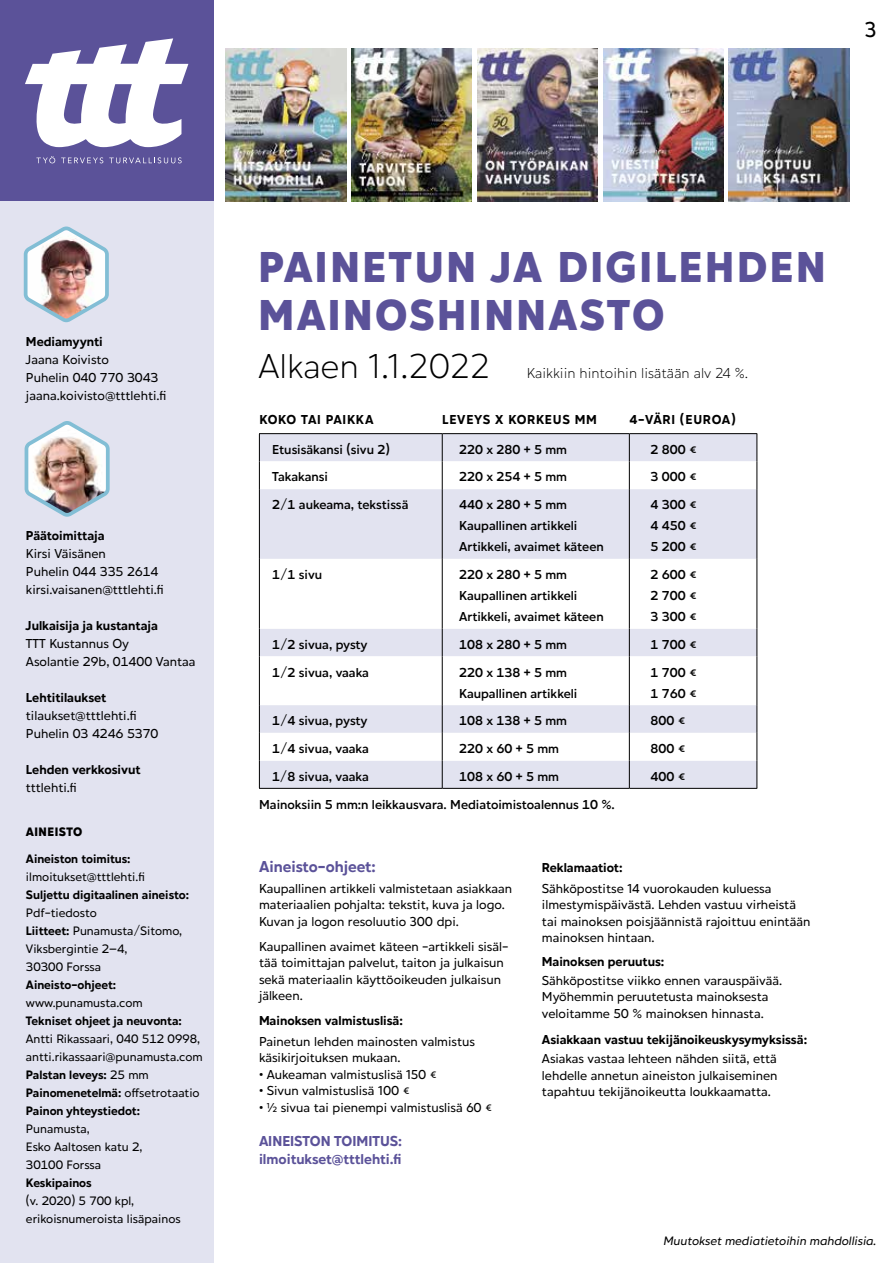
<style>
.page{position:relative;width:893px;height:1263px;background:#fff}
.page>*{position:absolute;margin:0;border:0;box-sizing:border-box;transform-origin:0 0}
.t1{font:900 45px/48px "Hartwell";letter-spacing:.055em;color:#5b5299}
.t2{font:300 36px "Hartwell";color:#000}
.t3{font:500 22.5px "Hartwell";color:#000}
.t4{font:700 16.5px "Hartwell";color:#5b5299}
.t5{font:700 15px/18px "Hartwell";color:#5b5299}
.t6{font:300 15px "Hartwell";color:#000}
.t7{font:500 13.5px/16.5px "Hartwell";color:#000}
.t8{font:600 13.5px/21px "Hartwell";color:#000}
.t9{font:700 13.5px "Hartwell";color:#000}
.t10{font:700 13.5px "Hartwell";letter-spacing:.055em;color:#000}
.t11{font:700 13.5px "Hartwell";letter-spacing:.045em;color:#000}
.t12{font:500 12.75px/18px "Hartwell";color:#000}
.t13{font:700 12.75px "Hartwell";color:#000}
.t14{font:italic 500 12.75px "Hartwell";color:#000}
.t15{font:900 12.75px "Hartwell";letter-spacing:.04em;color:#000}
.s1{font-weight:700}
</style>
<div class="page">
<div style="left:260px;top:434px;width:496px;height:27px;background:#e2e3f0"></div>
<svg style="left:260px;top:461px;width:496px;height:327px"></svg>
<hr style="left:259px;top:433px;width:183px;height:1px;background:#000">
<hr style="left:442px;top:433px;width:187px;height:1px;background:#000">
<hr style="left:629px;top:433px;width:128px;height:1px;background:#000">
<svg style="left:259px;top:434px;width:1px;height:55px"></svg>
<svg style="left:442px;top:434px;width:1px;height:55px"></svg>
<svg style="left:629px;top:434px;width:1px;height:55px"></svg>
<svg style="left:756px;top:434px;width:1px;height:55px"></svg>
<hr style="left:259px;top:489px;width:1px;height:70px;background:#000">
<hr style="left:442px;top:489px;width:1px;height:70px;background:#000">
<hr style="left:629px;top:489px;width:1px;height:70px;background:#000">
<hr style="left:756px;top:489px;width:1px;height:70px;background:#000">
<hr style="left:259px;top:559px;width:1px;height:70px;background:#000">
<hr style="left:442px;top:559px;width:1px;height:70px;background:#000">
<hr style="left:629px;top:559px;width:1px;height:70px;background:#000">
<hr style="left:756px;top:559px;width:1px;height:70px;background:#000">
<svg style="left:259px;top:629px;width:1px;height:27px"></svg>
<svg style="left:442px;top:629px;width:1px;height:27px"></svg>
<svg style="left:629px;top:629px;width:1px;height:27px"></svg>
<svg style="left:756px;top:629px;width:1px;height:27px"></svg>
<hr style="left:259px;top:656px;width:1px;height:49px;background:#000">
<hr style="left:442px;top:656px;width:1px;height:49px;background:#000">
<hr style="left:629px;top:656px;width:1px;height:49px;background:#000">
<hr style="left:756px;top:656px;width:1px;height:49px;background:#000">
<svg style="left:259px;top:705px;width:1px;height:83px"></svg>
<svg style="left:442px;top:705px;width:1px;height:83px"></svg>
<svg style="left:629px;top:705px;width:1px;height:83px"></svg>
<svg style="left:756px;top:705px;width:1px;height:83px"></svg>
<hr style="left:259px;top:788px;width:183px;height:1px;background:#000">
<hr style="left:442px;top:788px;width:187px;height:1px;background:#000">
<hr style="left:629px;top:788px;width:128px;height:1px;background:#000">
<div style="left:0;top:0;width:213px;height:202px;background:#5b5299"></div>
<svg style="left:25px;top:38px;width:163px;height:109px"></svg>
<svg style="left:36px;top:156px;width:19px;height:7px"></svg>
<svg style="left:61px;top:157px;width:42px;height:6px"></svg>
<svg style="left:109px;top:157px;width:73px;height:6px"></svg>
<img style="left:226px;top:49px;width:120px;height:153px">
<img style="left:352px;top:49px;width:120px;height:153px">
<img style="left:477px;top:49px;width:121px;height:153px">
<img style="left:603px;top:49px;width:120px;height:153px">
<img style="left:729px;top:49px;width:120px;height:153px">
<div style="left:0;top:202px;width:213px;height:1061px;background:#e2e3f0"></div>
<img style="left:23px;top:226px;width:86px;height:97px">
<img style="left:24px;top:421px;width:86px;height:96px">
<h3 class="t3" style="left:865px;top:16px;width:13px">3</h3>
<p class="t9" style="left:26px;top:333px;width:78px">Mediamyynti</p>
<p class="t7" style="left:26px;top:351px;width:142px;line-height:18px">Jaana Koivisto<br>Puhelin 040 770 3043 jaana.koivisto@tttlehti.fi</p>
<p class="t9" style="left:26px;top:527px;width:80px">Päätoimittaja</p>
<p class="t7" style="left:26px;top:545px;width:139px;line-height:18px">Kirsi Väisänen<br>Puhelin 044 335 2614 kirsi.vaisanen@tttlehti.fi</p>
<p class="t9" style="left:26px;top:617px;width:133px">Julkaisija ja kustantaja</p>
<p class="t7" style="left:26px;top:635px;width:171px;line-height:18px">TTT Kustannus Oy<br>Asolantie 29b, 01400 Vantaa</p>
<p class="t9" style="left:26px;top:689px;width:82px">Lehtitilaukset</p>
<p class="t7" style="left:26px;top:707px;width:134px;line-height:18px">tilaukset@tttlehti.fi<br>Puhelin 03 4246 5370</p>
<p class="t9" style="left:26px;top:761px;width:116px">Lehden verkkosivut</p>
<p class="t7" style="left:26px;top:780px;width:52px">tttlehti.fi</p>
<p class="t15" style="left:26px;top:825px;width:58px">AINEISTO</p>
<p class="t13" style="left:26px;top:851px;width:106px">Aineiston toimitus:</p>
<p class="t12" style="left:26px;top:869px;width:121px">ilmoitukset@tttlehti.fi</p>
<p class="t13" style="left:26px;top:887px;width:165px">Suljettu digitaalinen aineisto:</p>
<p class="t12" style="left:26px;top:905px;width:158px">Pdf-tiedosto<br><span class="s1">Liitteet:</span> Punamusta/Sitomo,<br>Viksbergintie 2–4,<br>30300 Forssa</p>
<p class="t13" style="left:26px;top:977px;width:92px">Aineisto-ohjeet:</p>
<p class="t12" style="left:26px;top:995px;width:118px">www.punamusta.com</p>
<p class="t13" style="left:26px;top:1013px;width:157px">Tekniset ohjeet ja neuvonta:</p>
<p class="t12" style="left:26px;top:1031px;width:178px">Antti Rikassaari, 040 512 0998, antti.rikassaari@punamusta.com<br><span class="s1">Palstan leveys:</span> 25 mm<br><span class="s1">Painomenetelmä:</span> offsetrotaatio<br><span class="s1">Painon yhteystiedot:</span></p>
<p class="t12" style="left:26px;top:1121px;width:118px">Punamusta,<br>Esko Aaltosen katu 2,<br>30100 Forssa</p>
<p class="t13" style="left:26px;top:1175px;width:67px">Keskipainos</p>
<p class="t12" style="left:26px;top:1193px;width:156px">(v. 2020) 5 700 kpl, erikoisnumeroista lisäpainos</p>
<h1 class="t1" style="left:259px;top:247px;width:568px">PAINETUN JA DIGILEHDEN<br>MAINOSHINNASTO</h1>
<h2 class="t2" style="left:259px;top:345px;width:232px">Alkaen 1.1.2022</h2>
<p class="t6" style="left:527px;top:364px;width:223px">Kaikkiin hintoihin lisätään alv 24 %.</p>
<p class="t11" style="left:259px;top:412px;width:116px">KOKO TAI PAIKKA</p>
<p class="t10" style="left:442px;top:412px;width:156px">LEVEYS X KORKEUS MM</p>
<p class="t10" style="left:629px;top:412px;width:108px">4-VÄRI (EUROA)</p>
<p class="t8" style="left:272px;top:440px;width:119px">Etusisäkansi (sivu 2)</p>
<p class="t8" style="left:459px;top:440px;width:109px">220 x 280 + 5 mm</p>
<p class="t8" style="left:651px;top:440px;width:48px">2 800 €</p>
<p class="t8" style="left:272px;top:468px;width:57px">Takakansi</p>
<p class="t8" style="left:459px;top:468px;width:109px">220 x 254 + 5 mm</p>
<p class="t8" style="left:651px;top:468px;width:48px">3 000 €</p>
<p class="t8" style="left:272px;top:495px;width:138px">2/1 aukeama, tekstissä</p>
<p class="t8" style="left:459px;top:495px;width:146px">440 x 280 + 5 mm<br>Kaupallinen artikkeli<br>Artikkeli, avaimet käteen</p>
<p class="t8" style="left:651px;top:495px;width:48px;text-align:justify">4 300 € 4 450 € 5 200 €</p>
<p class="t8" style="left:272px;top:565px;width:52px">1/1 sivu</p>
<p class="t8" style="left:459px;top:565px;width:146px">220 x 280 + 5 mm<br>Kaupallinen artikkeli<br>Artikkeli, avaimet käteen</p>
<p class="t8" style="left:651px;top:565px;width:48px;text-align:justify">2 600 € 2 700 € 3 300 €</p>
<p class="t8" style="left:272px;top:635px;width:97px">1/2 sivua, pysty</p>
<p class="t8" style="left:459px;top:635px;width:109px">108 x 280 + 5 mm</p>
<p class="t8" style="left:650px;top:635px;width:48px">1 700 €</p>
<p class="t8" style="left:272px;top:663px;width:98px">1/2 sivua, vaaka</p>
<p class="t8" style="left:459px;top:663px;width:120px">220 x 138 + 5 mm<br>Kaupallinen artikkeli</p>
<p class="t8" style="left:650px;top:663px;width:48px">1 700 €<br>1 760 €</p>
<p class="t8" style="left:272px;top:711px;width:97px">1/4 sivua, pysty</p>
<p class="t8" style="left:459px;top:711px;width:109px">108 x 138 + 5 mm</p>
<p class="t8" style="left:650px;top:711px;width:37px">800 €</p>
<p class="t8" style="left:272px;top:739px;width:98px">1/4 sivua, vaaka</p>
<p class="t8" style="left:459px;top:739px;width:101px">220 x 60 + 5 mm</p>
<p class="t8" style="left:650px;top:739px;width:37px">800 €</p>
<p class="t8" style="left:272px;top:767px;width:98px">1/8 sivua, vaaka</p>
<p class="t8" style="left:459px;top:767px;width:101px">108 x 60 + 5 mm</p>
<p class="t8" style="left:650px;top:767px;width:37px">400 €</p>
<p class="t8" style="left:259px;top:795px;width:357px">Mainoksiin 5 mm:n leikkausvara. Mediatoimistoalennus 10 %.</p>
<p class="t4" style="left:259px;top:857px;width:118px">Aineisto-ohjeet:</p>
<p class="t7" style="left:259px;top:881px;width:255px">Kaupallinen artikkeli valmistetaan asiakkaan materiaalien pohjalta: tekstit, kuva ja logo.<br>Kuvan ja logon resoluutio 300 dpi.</p>
<p class="t7" style="left:259px;top:939px;width:251px">Kaupallinen avaimet käteen -artikkeli sisäl&shy;tää toimittajan palvelut, taiton ja julkaisun sekä materiaalin käyttöoikeuden julkaisun jälkeen.</p>
<p class="t9" style="left:259px;top:1013px;width:145px">Mainoksen valmistuslisä:</p>
<p class="t7" style="left:259px;top:1034px;width:217px">Painetun lehden mainosten valmistus käsikirjoituksen mukaan.</p>
<p class="t7" style="left:259px;top:1067px;width:179px">• Aukeaman valmistuslisä 150 €</p>
<p class="t7" style="left:259px;top:1084px;width:152px">• Sivun valmistuslisä 100 €</p>
<p class="t7" style="left:259px;top:1100px;width:234px">• ½ sivua tai pienempi valmistuslisä 60 €</p>
<p class="t5" style="left:259px;top:1134px;width:144px">AINEISTON TOIMITUS: ilmoitukset@tttlehti.fi</p>
<p class="t9" style="left:542px;top:860px;width:82px">Reklamaatiot:</p>
<p class="t7" style="left:542px;top:881px;width:270px">Sähköpostitse 14 vuorokauden kuluessa ilmestymispäivästä. Lehden vastuu virheistä tai mainoksen poisjäännistä rajoittuu enintään mainoksen hintaan.</p>
<p class="t9" style="left:542px;top:954px;width:124px">Mainoksen peruutus:</p>
<p class="t7" style="left:542px;top:973px;width:242px">Sähköpostitse viikko ennen varauspäivää.<br>Myöhemmin peruutetusta mainoksesta veloitamme 50 % mainoksen hinnasta.</p>
<p class="t9" style="left:542px;top:1032px;width:267px">Asiakkaan vastuu tekijänoikeuskysymyksissä:</p>
<p class="t7" style="left:542px;top:1052px;width:237px;text-align:justify">Asiakas vastaa lehteen nähden siitä, että lehdelle annetun aineiston julkaiseminen tapahtuu tekijänoikeutta loukkaamatta.</p>
<p class="t14" style="left:663px;top:1233px;width:215px">Muutokset mediatietoihin mahdollisia.</p>
</div>
